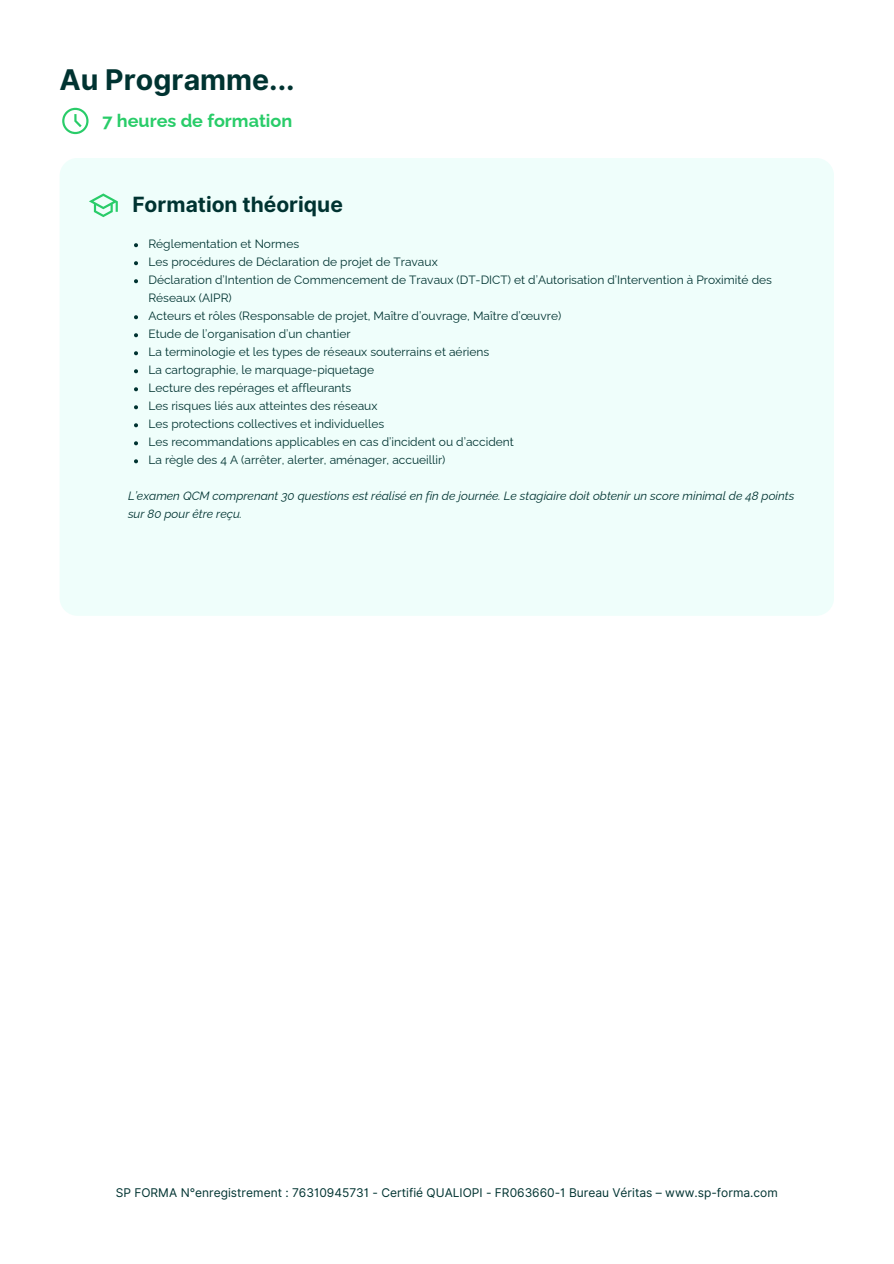
<style>
.page{position:relative;width:894px;height:1264px;background:#fff}
.page>*{position:absolute;margin:0;border:0;box-sizing:border-box;transform-origin:0 0}
.t1{font:700 28.5px "Inter";color:#003331}
.t2{font:700 21px "Inter";color:#003331}
.t3{font:700 18px "Raleway";color:#29cc69}
.t4{font:12px/18px "Raleway";color:#003331}
.t5{font:italic 12px/18px "Raleway";color:#003331}
.t6{font:12px "Inter";color:#003331}
</style>
<div class="page">
<div style="left:60px;top:158px;width:773px;height:458px;background:#effefb"></div>
<svg style="left:62px;top:108px;width:26px;height:26px"></svg>
<svg style="left:89px;top:193px;width:29px;height:24px"></svg>
<svg style="left:134px;top:243px;width:4px;height:4px"></svg>
<svg style="left:134px;top:261px;width:4px;height:4px"></svg>
<svg style="left:134px;top:279px;width:4px;height:4px"></svg>
<svg style="left:134px;top:315px;width:4px;height:4px"></svg>
<svg style="left:134px;top:333px;width:4px;height:4px"></svg>
<svg style="left:134px;top:351px;width:4px;height:4px"></svg>
<svg style="left:134px;top:369px;width:4px;height:4px"></svg>
<svg style="left:134px;top:387px;width:4px;height:4px"></svg>
<svg style="left:134px;top:405px;width:4px;height:4px"></svg>
<svg style="left:134px;top:423px;width:4px;height:4px"></svg>
<svg style="left:134px;top:441px;width:4px;height:4px"></svg>
<svg style="left:134px;top:459px;width:4px;height:4px"></svg>
<h1 class="t1" style="left:60px;top:62px;width:236px">Au Programme...</h1>
<p class="t3" style="left:102px;top:110px;width:191px">7 heures de formation</p>
<p class="t2" style="left:132px;top:192px;width:212px">Formation théorique</p>
<p class="t4" style="left:148px;top:235px;width:152px">Réglementation et Normes</p>
<p class="t4" style="left:148px;top:253px;width:291px">Les procédures de Déclaration de projet de Travaux</p>
<h2 class="t4" style="left:148px;top:271px;width:625px">Déclaration d’Intention de Commencement de Travaux (DT-DICT) et d’Autorisation d’Intervention à Proximité des<br>Réseaux (AIPR)</h2>
<p class="t4" style="left:148px;top:307px;width:414px">Acteurs et rôles (Responsable de projet, Maître d’ouvrage, Maître d’œuvre)</p>
<p class="t4" style="left:148px;top:325px;width:204px">Etude de l’organisation d’un chantier</p>
<p class="t4" style="left:148px;top:343px;width:342px">La terminologie et les types de réseaux souterrains et aériens</p>
<p class="t4" style="left:148px;top:361px;width:227px">La cartographie, le marquage-piquetage</p>
<p class="t4" style="left:148px;top:379px;width:204px">Lecture des repérages et affleurants</p>
<p class="t4" style="left:148px;top:397px;width:230px">Les risques liés aux atteintes des réseaux</p>
<p class="t4" style="left:148px;top:415px;width:237px">Les protections collectives et individuelles</p>
<p class="t4" style="left:148px;top:433px;width:367px">Les recommandations applicables en cas d’incident ou d’accident</p>
<p class="t4" style="left:148px;top:451px;width:298px">La règle des 4 A (arrêter, alerter, aménager, accueillir)</p>
<p class="t5" style="left:128px;top:487px;width:667px">L’examen QCM comprenant 30 questions est réalisé en fin de journée. Le stagiaire doit obtenir un score minimal de 48 points sur 80 pour être reçu.</p>
<p class="t6" style="left:116px;top:1185px;width:663px">SP FORMA N°enregistrement : 76310945731 - Certifié QUALIOPI - FR063660-1 Bureau Véritas – www.sp-forma.com</p>
</div>
